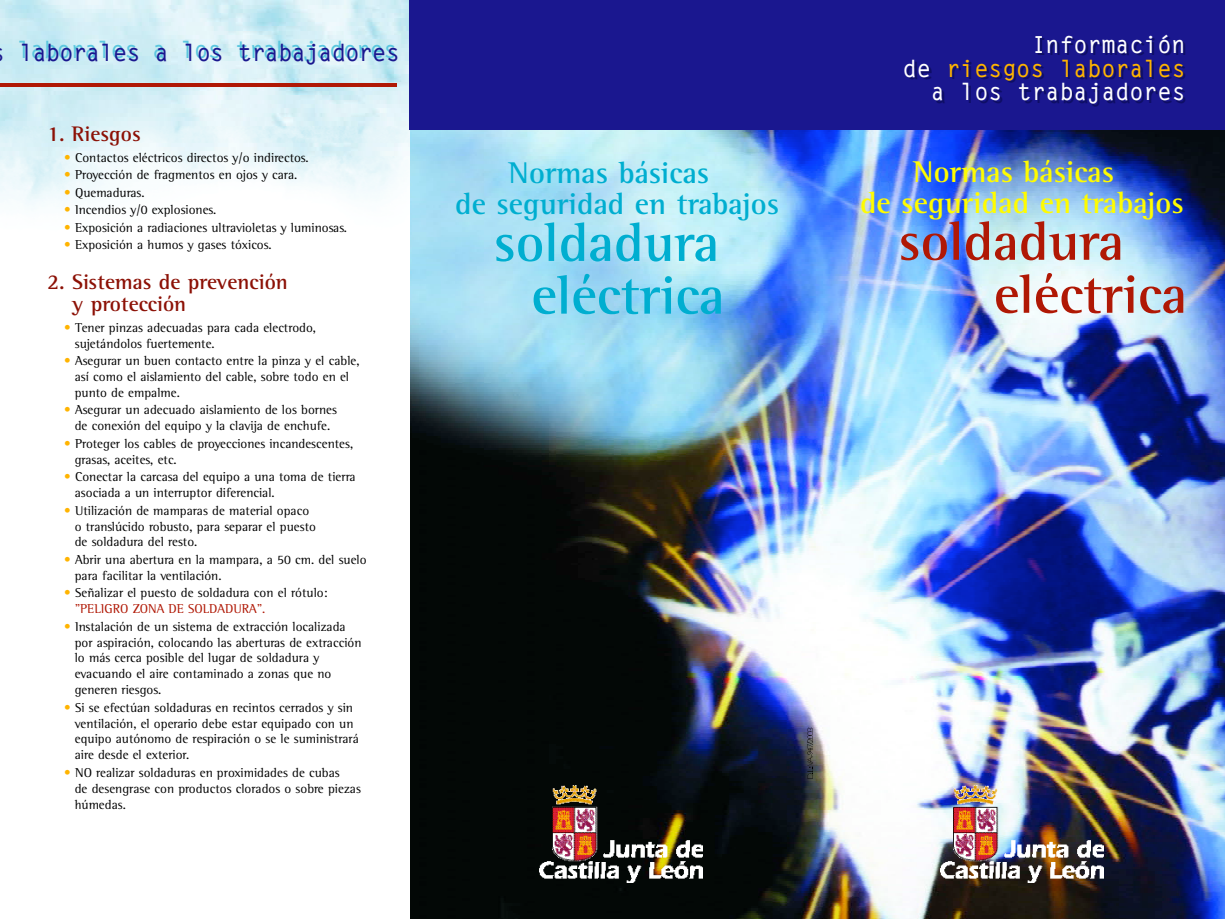
<style>
.page{position:relative;width:1225px;height:919px;background:#fff}
.page>*{position:absolute;margin:0;border:0;box-sizing:border-box;transform-origin:0 0}
.t1{font:700 55.12px/52.8px "Rotis Semi Serif";color:#00aed0;text-align:right}
.t2{font:700 55.12px/53px "Rotis Semi Serif";color:#b01805}
.t3{font:700 30.75px/31.1px "Rotis Semi Serif";color:#00aed0;text-align:center}
.t4{font:700 30.75px/31.1px "Rotis Semi Serif";color:#fffc00;text-align:center}
.t5{font:700 23.5px/23.8px "Letter Gothic";letter-spacing:-.005em;color:#fff;text-align:right}
.t6{font:700 23.5px "Letter Gothic";letter-spacing:-.025em;color:#1a178f}
.t7{font:700 21.62px/22.8px "Rotis Semi Serif";color:#8c1106}
.t8{font:13.25px/15.9px "Rotis Semi Serif";color:#000}
.s1{color:#ffb400}
.s2{color:#b01805}
</style>
<div class="page">
<hr style="left:0;top:83px;width:397px;height:4px;background:#b01805">
<img style="left:410px;top:130px;width:814px;height:789px">
<div style="left:409px;top:0;width:815px;height:130px;background:#1a178f"></div>
<img style="left:940px;top:786px;width:163px;height:96px">
<img style="left:539px;top:786px;width:163px;height:96px">
<svg style="left:806px;top:728px;width:6px;height:50px"></svg>
<h3 class="t6" style="left:19px;top:37px;width:382px">laborales a los trabajadores</h3>
<h3 class="t5" style="left:902px;top:32px;width:284px">Información<br>de <span class="s1">riesgos laborales </span>a los trabajadores</h3>
<h3 class="t7" style="left:47px;top:124px;width:95px">1. Riesgos</h3>
<p class="t8" style="left:64px;top:150px;width:246px"><span class="s1">•</span> Contactos eléctricos directos y/o indirectos.</p>
<p class="t8" style="left:64px;top:168px;width:235px"><span class="s1">•</span> Proyección de fragmentos en ojos y cara.</p>
<p class="t8" style="left:64px;top:185px;width:82px"><span class="s1">•</span> Quemaduras.</p>
<p class="t8" style="left:64px;top:203px;width:154px"><span class="s1">•</span> Incendios y/0 explosiones.</p>
<p class="t8" style="left:64px;top:220px;width:284px"><span class="s1">•</span> Exposición a radiaciones ultravioletas y luminosas.</p>
<p class="t8" style="left:64px;top:238px;width:209px"><span class="s1">•</span> Exposición a humos y gases tóxicos.</p>
<h3 class="t7" style="left:72px;top:272px;width:217px;text-indent:-25px">2. Sistemas de prevención y protección</h3>
<p class="t8" style="left:75px;top:321px;width:243px;text-indent:-11px"><span class="s1">•</span> Tener pinzas adecuadas para cada electrodo, sujetándolos fuertemente.</p>
<p class="t8" style="left:75px;top:354px;width:286px;text-indent:-11px"><span class="s1">•</span> Asegurar un buen contacto entre la pinza y el cable, así como el aislamiento del cable, sobre todo en el punto de empalme.</p>
<p class="t8" style="left:64px;top:403px;width:274px;text-align:center"><span class="s1">•</span> Asegurar un adecuado aislamiento de los bornes de conexión del equipo y la clavija de enchufe.</p>
<p class="t8" style="left:75px;top:437px;width:280px;text-indent:-11px"><span class="s1">•</span> Proteger los cables de proyecciones incandescentes, grasas, aceites, etc.</p>
<p class="t8" style="left:75px;top:470px;width:282px;text-indent:-11px"><span class="s1">•</span> Conectar la carcasa del equipo a una toma de tierra asociada a un interruptor diferencial.</p>
<p class="t8" style="left:75px;top:503px;width:243px;text-indent:-11px"><span class="s1">•</span> Utilización de mamparas de material opaco o translúcido robusto, para separar el puesto de soldadura del resto.</p>
<p class="t8" style="left:75px;top:553px;width:293px;text-indent:-11px"><span class="s1">•</span> Abrir una abertura en la mampara, a 50 cm. del suelo para facilitar la ventilación.</p>
<p class="t8" style="left:75px;top:586px;width:254px;text-indent:-11px"><span class="s1">•</span> Señalizar el puesto de soldadura con el rótulo: <span class="s2">"PELIGRO ZONA DE SOLDADURA".</span></p>
<p class="t8" style="left:75px;top:620px;width:288px;text-indent:-11px"><span class="s1">•</span> Instalación de un sistema de extracción localizada por aspiración, colocando las aberturas de extracción lo más cerca posible del lugar de soldadura y evacuando el aire contaminado a zonas que no generen riesgos.</p>
<p class="t8" style="left:75px;top:700px;width:285px;text-indent:-11px"><span class="s1">•</span> Si se efectúan soldaduras en recintos cerrados y sin ventilación, el operario debe estar equipado con un equipo autónomo de respiración o se le suministrará aire desde el exterior.</p>
<p class="t8" style="left:75px;top:766px;width:288px;text-indent:-11px"><span class="s1">•</span> NO realizar soldaduras en proximidades de cubas<br>de desengrase con productos clorados o sobre piezas húmedas.</p>
<h2 class="t3" style="left:455px;top:160px;width:325px">Normas básicas<br>de seguridad en trabajos</h2>
<h1 class="t1" style="left:493px;top:221px;width:233px">soldadura eléctrica</h1>
<h2 class="t4" style="left:860px;top:159px;width:325px">Normas básicas<br>de seguridad en trabajos</h2>
<h1 class="t2" style="left:993px;top:220px;width:195px;text-indent:-96px">soldadura eléctrica</h1>
</div>
